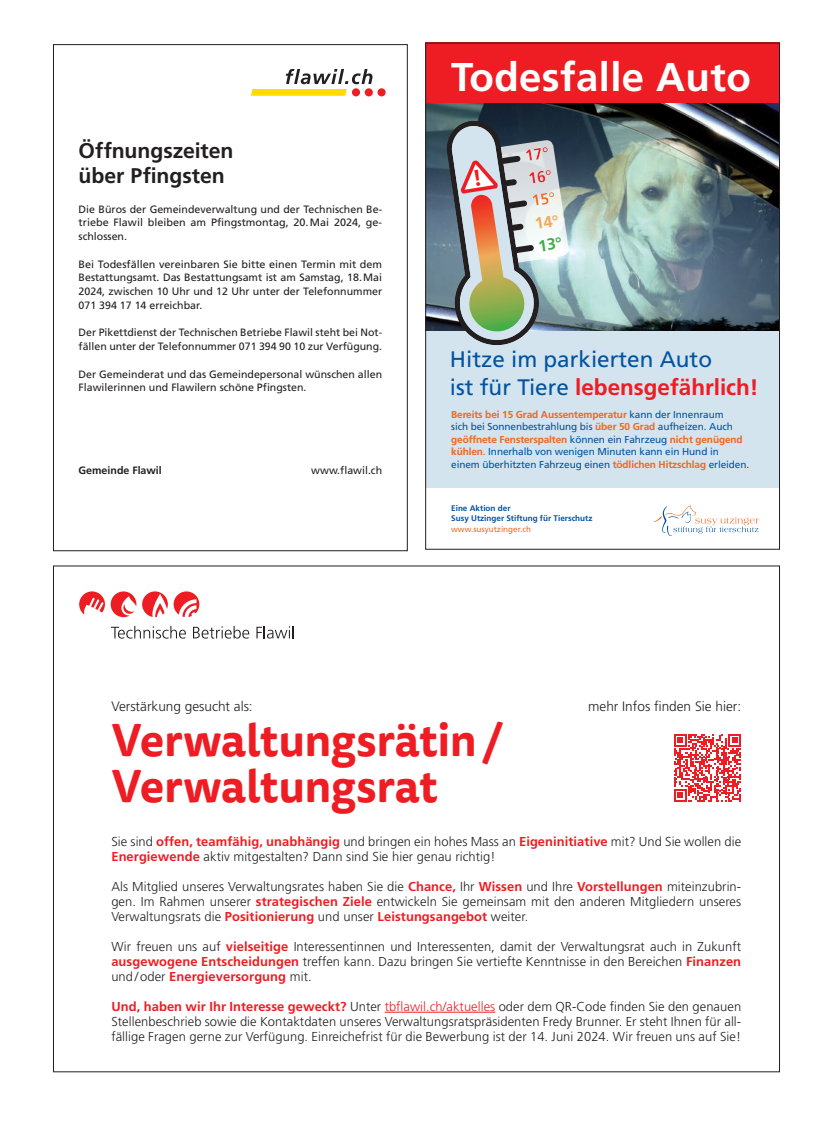
<style>
.page{position:relative;width:833px;height:1134px;background:#fff}
.page>*{position:absolute;margin:0;border:0;box-sizing:border-box;transform-origin:0 0}
.t1{font:700 45px/45.6px "Tisa Sans Pro";letter-spacing:-.005em;color:#ee1d23}
.t2{font:700 40.12px "Frutiger";letter-spacing:.01em;color:#fff}
.t3{font:22.5px/27.1px "Frutiger";color:#0153a0}
.t4{font:700 21.25px/25px "Frutiger LT Std";letter-spacing:-.005em;color:#231f20}
.t5{font:300 13.62px "Frutiger LT Std";color:#231f20}
.t6{font:300 13px/15px "Frutiger LT Std";letter-spacing:.005em;color:#231f20;text-align:justify}
.t7{font:10.62px/13.8px "Frutiger LT Std";color:#231f20;text-align:justify}
.t8{font:700 10.62px "Frutiger LT Std";color:#231f20}
.t9{font:10px/12.5px "Frutiger";letter-spacing:-.01em;color:#0153a0}
.t10{font:700 8.12px/10.5px "Frutiger";color:#0153a0}
.t11{font:8.12px "Frutiger";color:#f36a21}
.s1{font-weight:700;color:#ee1d23}
.s2{font-weight:700;color:#f36a21}
.s3{color:#f36a21}
.s4{color:#ee1d23}
</style>
<div class="page">
<svg style="left:251px;top:69px;width:121px;height:27px"></svg>
<div style="left:352px;top:88px;width:8px;height:8px;background:#ee1d23;border-radius:50%"></div>
<div style="left:365px;top:88px;width:8px;height:8px;background:#ee1d23;border-radius:50%"></div>
<div style="left:377px;top:88px;width:9px;height:8px;background:#ee1d23;border-radius:50%"></div>
<img style="left:427px;top:103px;width:351px;height:228px">
<hr style="left:425px;top:102px;width:355px;height:1px;background:#ee1d23">
<div style="left:425px;top:43px;width:355px;height:59px;background:#ee1d23"></div>
<div style="left:425px;top:331px;width:355px;height:157px;background:#d4e4ee"></div>
<svg style="left:653px;top:505px;width:105px;height:31px"></svg>
<svg style="left:111px;top:626px;width:75px;height:13px"></svg>
<svg style="left:193px;top:626px;width:56px;height:13px"></svg>
<svg style="left:256px;top:626px;width:38px;height:13px"></svg>
<svg style="left:142px;top:591px;width:57px;height:26px"></svg>
<svg style="left:111px;top:591px;width:25px;height:26px"></svg>
<svg style="left:79px;top:591px;width:26px;height:23px"></svg>
<svg style="left:674px;top:734px;width:67px;height:67px"></svg>
<hr style="left:385px;top:1012px;width:110px;height:1px;background:#ee1d23">
<svg style="left:446px;top:121px;width:123px;height:224px;background:#a1a59f"></svg>
<h3 class="t4" style="left:79px;top:138px;width:156px">Öffnungszeiten über Pfingsten</h3>
<p class="t7" style="left:79px;top:202px;width:305px">Die Büros der Gemeindeverwaltung und der Technischen Be&shy;triebe Flawil bleiben am Pfingstmontag, 20.Mai 2024, ge&shy;schlossen.</p>
<p class="t7" style="left:79px;top:257px;width:305px">Bei Todesfällen vereinbaren Sie bitte einen Termin mit dem Bestattungsamt. Das Bestattungsamt ist am Samstag, 18.Mai 2024, zwischen 10 Uhr und 12 Uhr unter der Telefonnummer 071 394 17 14 erreichbar.</p>
<p class="t7" style="left:79px;top:326px;width:305px">Der Pikettdienst der Technischen Betriebe Flawil steht bei Not&shy;fällen unter der Telefonnummer 071 394 90 10 zur Verfügung.</p>
<p class="t7" style="left:79px;top:367px;width:305px">Der Gemeinderat und das Gemeindepersonal wünschen allen<br>Flawilerinnen und Flawilern schöne Pfingsten.</p>
<p class="t8" style="left:79px;top:464px;width:85px">Gemeinde Flawil</p>
<p class="t7" style="left:311px;top:463px;width:72px">www.flawil.ch</p>
<h2 class="t2" style="left:451px;top:53px;width:301px">Todesfalle Auto</h2>
<h3 class="t3" style="left:450px;top:346px;width:310px">Hitze im parkierten Auto<br>ist für Tiere <span class="s1">lebensgefährlich!</span></h3>
<p class="t9" style="left:451px;top:408px;width:299px"><span class="s2">Bereits bei 15 Grad Aussentemperatur</span> kann der Innenraum<br>sich bei Sonnen bestrahlung bis <span class="s2">über 50 Grad</span> aufheizen. Auch <span class="s2">geöffnete Fensterspalten</span> können ein Fahrzeug <span class="s2">nicht genügend kühlen</span><span class="s3">.</span> Innerhalb von wenigen Minuten kann ein Hund in einem überhitzten Fahrzeug einen <span class="s2">tödlichen Hitzschlag</span> erleiden.</p>
<p class="t10" style="left:451px;top:503px;width:143px">Eine Aktion der<br>Susy Utzinger Stiftung für Tierschutz</p>
<p class="t11" style="left:451px;top:524px;width:81px">www.susyutzinger.ch</p>
<p class="t5" style="left:111px;top:699px;width:143px">Verstärkung gesucht als:</p>
<p class="t5" style="left:588px;top:699px;width:154px">mehr Infos finden Sie hier:</p>
<h1 class="t1" style="left:111px;top:718px;width:394px">Verwaltungsrätin /<br>Verwaltungsrat</h1>
<p class="t6" style="left:111px;top:834px;width:631px">Sie sind <span class="s1">offen, teamfähig, unabhängig</span> und bringen ein hohes Mass an <span class="s1">Eigeninitiative</span> mit? Und Sie wollen die<br><span class="s1">Energiewende</span> aktiv mitgestalten? Dann sind Sie hier genau richtig!</p>
<p class="t6" style="left:111px;top:879px;width:631px">Als Mitglied unseres Verwaltungsrates haben Sie die <span class="s1">Chance,</span> Ihr <span class="s1">Wissen</span> und Ihre <span class="s1">Vorstellungen</span> miteinzubrin&shy;gen. Im Rahmen unserer <span class="s1">strategischen Ziele</span> entwickeln Sie gemeinsam mit den anderen Mitgliedern unseres Verwaltungsrats die <span class="s1">Positionierung</span> und unser <span class="s1">Leistungsangebot</span> weiter.</p>
<p class="t6" style="left:111px;top:939px;width:631px">Wir freuen uns auf <span class="s1">vielseitige</span> Interessentinnen und Interessenten, damit der Verwaltungsrat auch in Zukunft <span class="s1">ausgewogene Entscheidungen</span> treffen kann. Dazu bringen Sie vertiefte Kenntnisse in den Bereichen <span class="s1">Finanzen </span>und / oder <span class="s1">Energieversorgung</span> mit.</p>
<p class="t6" style="left:111px;top:999px;width:631px"><span class="s1">Und, haben wir Ihr Interesse geweckt?</span> Unter <span class="s4">tbflawil.ch/aktuelles</span> oder dem QR-Code finden Sie den genauen Stellenbeschrieb sowie die Kontaktdaten unseres Verwaltungsratspräsidenten Fredy Brunner. Er steht Ihnen für all&shy;fällige Fragen gerne zur Verfügung. Einreichefrist für die Bewerbung ist der 14. Juni 2024. Wir freuen uns auf Sie!</p>
</div>
